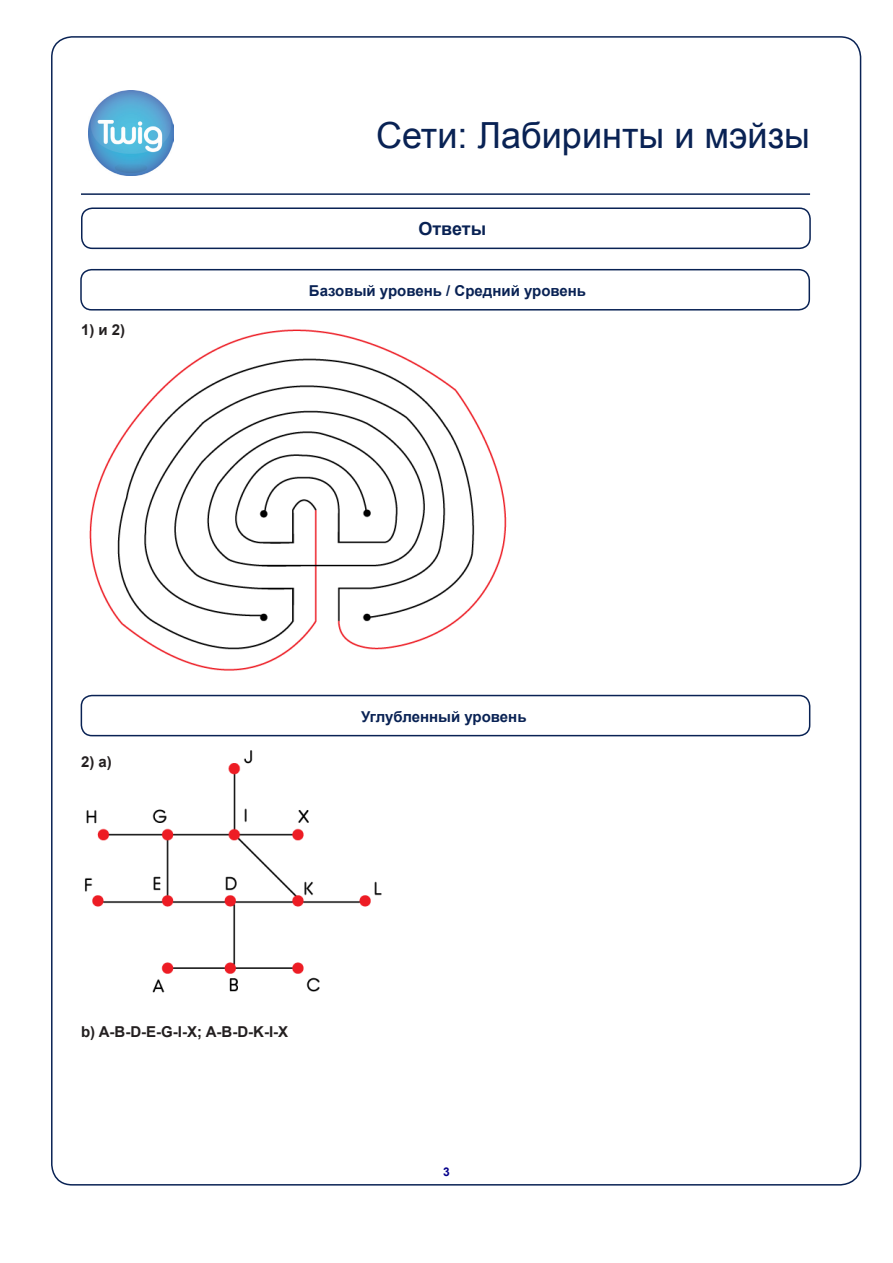
<style>
.page{position:relative;width:893px;height:1263px;background:#fff}
.page>*{position:absolute;margin:0;border:0;box-sizing:border-box;transform-origin:0 0}
.t1{font:36px "Arial";color:#092254}
.t2{font:700 18px "Arial";color:#092254}
.t3{font:700 15px "Arial";color:#092254}
.general_text{font:700 15px "Arial";color:#231f20}
.t4{font:700 12px "Arial";color:#05008b}
</style>
<div class="page">
<hr style="left:81px;top:193px;width:729px;height:2px;background:#092254">
<div style="left:81px;top:207px;width:730px;height:42px;border:2px solid #092254;border-radius:11px"></div>
<img style="left:88px;top:90px;width:86px;height:86px">
<img style="left:84px;top:750px;width:298px;height:243px">
<img style="left:89px;top:329px;width:418px;height:342px">
<div style="left:80px;top:269px;width:730px;height:42px;border:2px solid #092254;border-radius:11px"></div>
<div style="left:81px;top:695px;width:729px;height:41px;border:2px solid #092254;border-radius:11px"></div>
<p class="general_text" style="left:81px;top:320px;width:46px">1) и 2)</p>
<h1 class="t1" style="left:376px;top:111px;width:435px">Сети: Лабиринты и мэйзы</h1>
<p class="t2" style="left:418px;top:217px;width:69px">Ответы</p>
<p class="t3" style="left:309px;top:280px;width:279px">Базовый уровень / Средний уровень</p>
<p class="general_text" style="left:81px;top:752px;width:32px">2) a)</p>
<p class="t3" style="left:361px;top:706px;width:167px">Углубленный уровень</p>
<p class="general_text" style="left:81px;top:1022px;width:209px">b) A-B-D-E-G-I-X; A-B-D-K-I-X</p>
<p class="t4" style="left:443px;top:1164px;width:8px">3</p>
</div>
